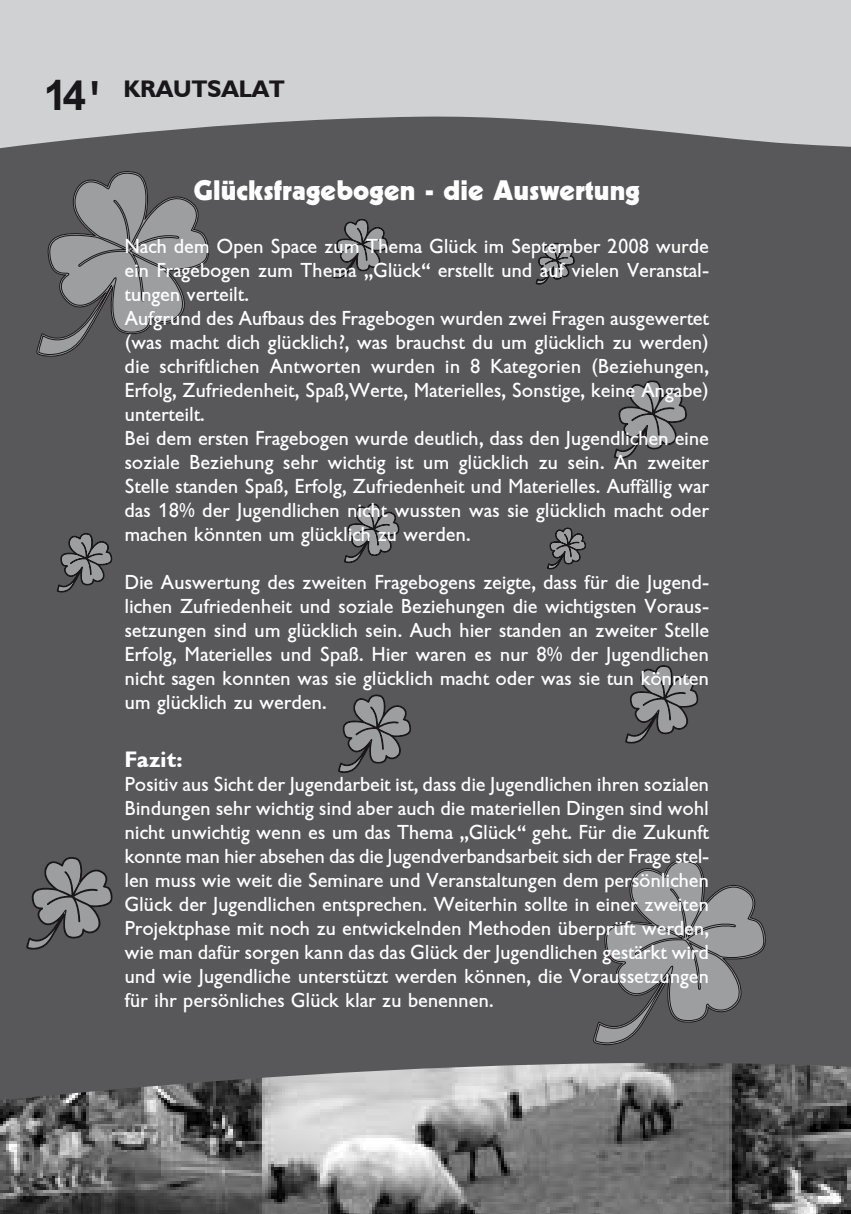
<style>
.page{position:relative;width:851px;height:1214px;background:#fff}
.page>*{position:absolute;margin:0;border:0;box-sizing:border-box;transform-origin:0 0}
.t1{font:700 42px "Arial";color:#1a171c}
.t2{font:700 28px "DLRG Jugend Titel";color:#fff}
.t3{font:700 24px "Humanist 521 BT";color:#1a171c}
.t4{font:700 22px "DLRG Jugend Text";color:#fff}
.t5{font:20px/24px "DLRG Jugend Text";color:#fff;text-align:justify}
.s1{font-family:"OCRB10 Pitch BT";font-weight:400;font-size:46.2px}
</style>
<div class="page">
<div style="left:0;top:97px;width:850px;height:1115px;background:#58585a"></div>
<img style="left:0;top:1063px;width:850px;height:150px">
<svg style="left:0;top:0;width:850px;height:149px;background:#bfc0c1"></svg>
<svg style="left:593px;top:859px;width:173px;height:186px"></svg>
<svg style="left:36px;top:171px;width:173px;height:186px"></svg>
<svg style="left:625px;top:665px;width:73px;height:78px"></svg>
<svg style="left:344px;top:504px;width:55px;height:58px"></svg>
<svg style="left:614px;top:380px;width:73px;height:78px"></svg>
<svg style="left:333px;top:219px;width:55px;height:59px"></svg>
<svg style="left:536px;top:243px;width:38px;height:41px"></svg>
<svg style="left:26px;top:857px;width:87px;height:92px"></svg>
<svg style="left:338px;top:694px;width:73px;height:78px"></svg>
<svg style="left:547px;top:528px;width:39px;height:41px"></svg>
<svg style="left:57px;top:533px;width:55px;height:59px"></svg>
<h1 class="t1" style="left:44px;top:71px;width:65px">14<span class="s1">`</span></h1>
<p class="t3" style="left:123px;top:74px;width:163px">KRAUTSALAT</p>
<h2 class="t2" style="left:194px;top:174px;width:447px">Glücksfragebogen - die Auswertung</h2>
<p class="t5" style="left:125px;top:234px;width:586px;text-align:left">Nach dem Open Space zum Thema Glück im September 2008 wurde ein Fragebogen zum Thema „Glück“ erstellt und auf vielen Veranstal&shy;tungen verteilt.<br>Aufgrund des Aufbaus des Fragebogen wurden zwei Fragen ausgewertet (was macht dich glücklich?, was brauchst du um glücklich zu werden) die schriftlichen Antworten wurden in 8 Kategorien (Beziehungen, Erfolg, Zufriedenheit, Spaß,Werte, Materielles, Sonstige, keine Angabe) unterteilt.<br>Bei dem ersten Fragebogen wurde deutlich, dass den Jugendlichen eine soziale Beziehung sehr wichtig ist um glücklich zu sein. An zweiter Stelle standen Spaß, Erfolg, Zufriedenheit und Materielles. Auffällig war das 18% der Jugendlichen nicht wussten was sie glücklich macht oder machen könnten um glücklich zu werden.</p>
<p class="t5" style="left:125px;top:570px;width:586px">Die Auswertung des zweiten Fragebogens zeigte, dass für die Jugend&shy;lichen Zufriedenheit und soziale Beziehungen die wichtigsten Voraus&shy;setzungen sind um glücklich sein. Auch hier standen an zweiter Stelle Erfolg, Materielles und Spaß. Hier waren es nur 8% der Jugendlichen nicht sagen konnten was sie glücklich macht oder was sie tun könnten um glücklich zu werden.</p>
<p class="t4" style="left:125px;top:746px;width:59px">Fazit:</p>
<p class="t5" style="left:125px;top:772px;width:586px">Positiv aus Sicht der Jugendarbeit ist, dass die Jugendlichen ihren sozialen Bindungen sehr wichtig sind aber auch die materiellen Dingen sind wohl nicht unwichtig wenn es um das Thema „Glück“ geht. Für die Zukunft konnte man hier absehen das die Jugendverbandsarbeit sich der Frage stel&shy;len muss wie weit die Seminare und Veranstaltungen dem persönlichen Glück der Jugendlichen entsprechen. Weiterhin sollte in einer zweiten Projektphase mit noch zu entwickelnden Methoden überprüft werden, wie man dafür sorgen kann das das Glück der Jugendlichen gestärkt wird und wie Jugendliche unterstützt werden können, die Voraussetzungen für ihr persönliches Glück klar zu benennen.</p>
</div>
